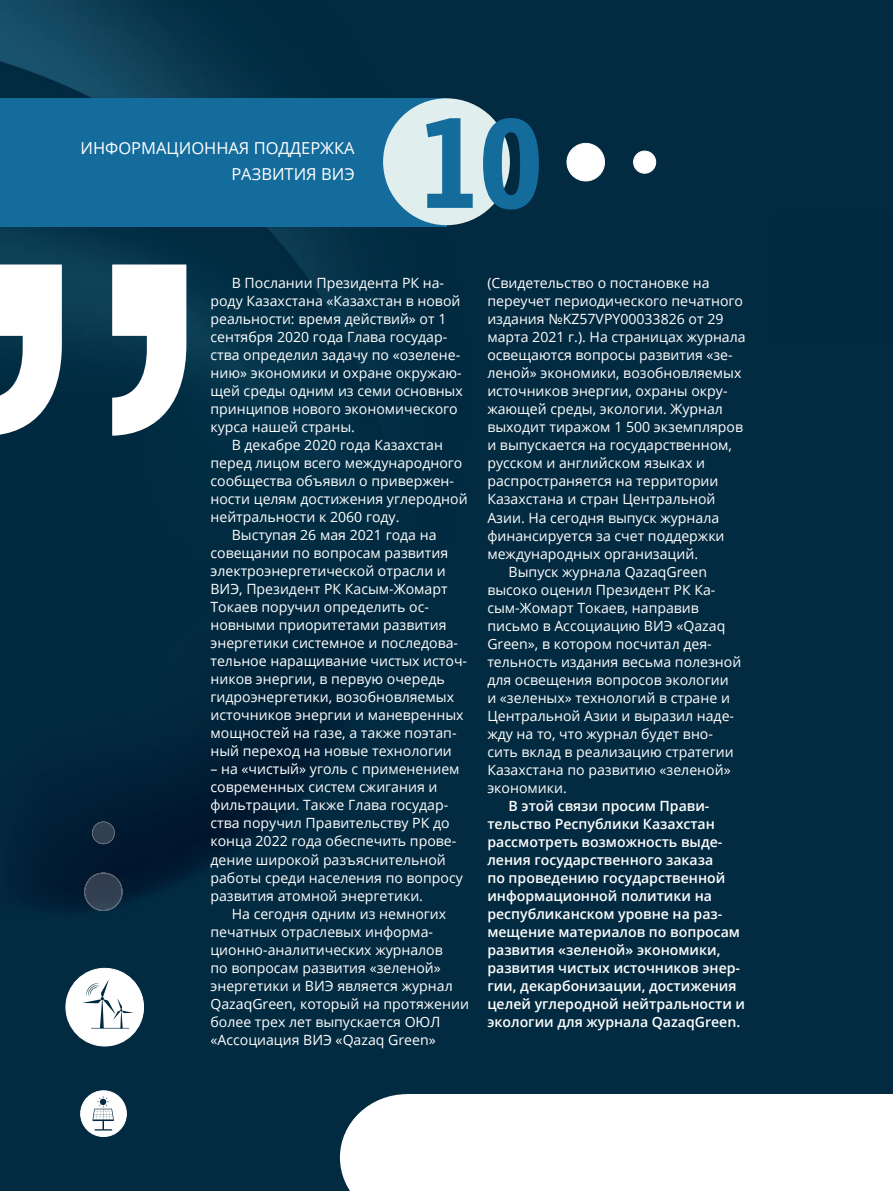
<style>
.page{position:relative;width:893px;height:1191px;background:#fff}
.page>*{position:absolute;margin:0;border:0;box-sizing:border-box;transform-origin:0 0}
.t1{font:600 126.3px "Smarty Cond";color:#146c9c}
.t2{font:16.5px/25.5px "Open Sans";color:#fff;text-align:right}
.t3{font:14.1px/18px "Open Sans";color:#fff}
.t4{font:600 14.1px/18px "Open Sans";color:#fff}
</style>
<div class="page">
<img style="left:0;top:0;width:893px;height:1191px">
<div style="left:0;top:98px;width:446px;height:129px;background:#146c9c"></div>
<svg style="left:0;top:264px;width:186px;height:172px"></svg>
<div style="left:567px;top:143px;width:37px;height:38px;background:#fff;border-radius:50%"></div>
<div style="left:567px;top:143px;width:38px;height:38px;border:1px solid #fff;border-radius:50%"></div>
<div style="left:634px;top:151px;width:22px;height:22px;background:#fff;border-radius:50%"></div>
<div style="left:633px;top:151px;width:23px;height:22px;border:1px solid #fff;border-radius:50%"></div>
<div style="left:383px;top:98px;width:127px;height:127px;background:#e1eeee;border-radius:50%"></div>
<div style="left:407px;top:1093px;width:486px;height:98px;background:#fff"></div>
<svg style="left:340px;top:1094px;width:67px;height:97px"></svg>
<div style="left:66px;top:968px;width:78px;height:78px;background:#fff;border-radius:50%"></div>
<div style="left:66px;top:968px;width:78px;height:78px;border:1px solid #fff;border-radius:50%"></div>
<div style="left:81px;top:1090px;width:45px;height:46px;background:#fff;border-radius:50%"></div>
<div style="left:80px;top:1090px;width:47px;height:46px;border:1px solid #fff;border-radius:50%"></div>
<svg style="left:83px;top:980px;width:50px;height:49px"></svg>
<svg style="left:93px;top:1096px;width:21px;height:34px"></svg>
<img style="left:84px;top:872px;width:39px;height:39px">
<img style="left:92px;top:821px;width:23px;height:23px">
<div style="left:772px;top:215px;width:121px;height:129px;background:#012a3f"></div>
<p class="t2" style="left:81px;top:135px;width:276px">ИНФОРМАЦИОННАЯ ПОДДЕРЖКА<br>РАЗВИТИЯ ВИЭ</p>
<h1 class="t1" style="left:417px;top:90px;width:126px">10</h1>
<p class="t3" style="left:210px;top:274px;width:254px;text-indent:21px">В Послании Президента РК на&shy;роду Казахстана «Казахстан в новой реальности: время действий» от 1 сентября 2020 года Глава государ&shy;ства определил задачу по «озелене&shy;нию» экономики и охране окружаю&shy;щей среды одним из семи основных принципов нового экономического курса нашей страны.</p>
<p class="t3" style="left:232px;top:436px;width:213px">В декабре 2020 года Казахстан</p>
<p class="t3" style="left:210px;top:454px;width:254px">перед лицом всего международного</p>
<p class="t3" style="left:210px;top:472px;width:245px">сообщества объявил о привержен-</p>
<p class="t3" style="left:210px;top:490px;width:259px">ности целям достижения углеродной</p>
<p class="t3" style="left:210px;top:508px;width:190px">нейтральности к 2060 году.</p>
<p class="t3" style="left:232px;top:526px;width:206px">Выступая 26 мая 2021 года на</p>
<p class="t3" style="left:210px;top:544px;width:239px">совещании по вопросам развития</p>
<p class="t3" style="left:210px;top:562px;width:237px">электроэнергетической отрасли и</p>
<p class="t3" style="left:210px;top:580px;width:239px">ВИЭ, Президент РК Касым-Жомарт</p>
<p class="t3" style="left:210px;top:598px;width:220px">Токаев поручил определить ос-</p>
<p class="t3" style="left:210px;top:616px;width:238px">новными приоритетами развития</p>
<p class="t3" style="left:210px;top:634px;width:249px">энергетики системное и последова-</p>
<p class="t3" style="left:210px;top:652px;width:258px">тельное наращивание чистых источ-</p>
<p class="t3" style="left:210px;top:670px;width:236px">ников энергии, в первую очередь</p>
<p class="t3" style="left:210px;top:688px;width:245px">гидроэнергетики, возобновляемых</p>
<p class="t3" style="left:210px;top:706px;width:255px">источников энергии и маневренных</p>
<p class="t3" style="left:210px;top:724px;width:248px">мощностей на газе, а также поэтап-</p>
<p class="t3" style="left:210px;top:742px;width:243px">ный переход на новые технологии</p>
<p class="t3" style="left:210px;top:760px;width:254px">– на «чистый» уголь с применением современных систем сжигания и фильтрации. Также Глава государ&shy;ства поручил Правительству РК до конца 2022 года обеспечить прове&shy;дение широкой разъяснительной работы среди населения по вопросу развития атомной энергетики.</p>
<p class="t3" style="left:210px;top:904px;width:260px;text-indent:21px">На сегодня одним из немногих печатных отраслевых информа&shy;ционно-аналитических журналов<br>по вопросам развития «зеленой» энергетики и ВИЭ является журнал<br>QazaqGreen, который на протяжении более трех лет выпускается ОЮЛ «Ассоциация ВИЭ «Qazaq Green»</p>
<p class="t3" style="left:487px;top:274px;width:224px">(Свидетельство о постановке на</p>
<p class="t3" style="left:487px;top:292px;width:257px">переучет периодического печатного</p>
<p class="t3" style="left:487px;top:310px;width:238px">издания №KZ57VPY00033826 от 29</p>
<p class="t3" style="left:487px;top:328px;width:260px">марта 2021 г.). На страницах журнала</p>
<p class="t3" style="left:487px;top:346px;width:247px">освещаются вопросы развития «зе-</p>
<p class="t3" style="left:487px;top:364px;width:256px">леной» экономики, возобновляемых</p>
<p class="t3" style="left:487px;top:382px;width:242px">источников энергии, охраны окру-</p>
<p class="t3" style="left:487px;top:400px;width:237px">жающей среды, экологии. Журнал</p>
<p class="t3" style="left:487px;top:418px;width:257px">выходит тиражом 1 500 экземпляров</p>
<p class="t3" style="left:487px;top:436px;width:246px">и выпускается на государственном,</p>
<p class="t3" style="left:487px;top:454px;width:219px">русском и английском языках и</p>
<p class="t3" style="left:487px;top:472px;width:233px">распространяется на территории</p>
<p class="t3" style="left:487px;top:490px;width:230px">Казахстана и стран Центральной</p>
<p class="t3" style="left:487px;top:508px;width:233px">Азии. На сегодня выпуск журнала</p>
<p class="t3" style="left:487px;top:526px;width:239px">финансируется за счет поддержки</p>
<p class="t3" style="left:487px;top:544px;width:212px">международных организаций.</p>
<p class="t3" style="left:509px;top:562px;width:200px">Выпуск журнала QazaqGreen</p>
<p class="t3" style="left:487px;top:580px;width:229px">высоко оценил Президент РК Ка-</p>
<p class="t3" style="left:487px;top:598px;width:213px">сым-Жомарт Токаев, направив</p>
<p class="t3" style="left:487px;top:616px;width:239px">письмо в Ассоциацию ВИЭ «Qazaq</p>
<p class="t3" style="left:487px;top:634px;width:226px">Green», в котором посчитал дея-</p>
<p class="t3" style="left:487px;top:652px;width:255px">тельность издания весьма полезной</p>
<p class="t3" style="left:487px;top:670px;width:243px">для освещения вопросов экологии</p>
<p class="t3" style="left:487px;top:688px;width:244px">и «зеленых» технологий в стране и</p>
<p class="t3" style="left:487px;top:706px;width:248px">Центральной Азии и выразил наде-</p>
<p class="t3" style="left:487px;top:724px;width:227px">жду на то, что журнал будет вно-</p>
<p class="t3" style="left:487px;top:742px;width:248px">сить вклад в реализацию стратегии</p>
<p class="t3" style="left:487px;top:760px;width:245px">Казахстана по развитию «зеленой»</p>
<p class="t3" style="left:487px;top:778px;width:81px">экономики.</p>
<p class="t4" style="left:487px;top:796px;width:259px;text-indent:21px">В этой связи просим Прави&shy;тельство Республики Казахстан рассмотреть возможность выде&shy;ления государственного заказа<br>по проведению государственной информационной политики на республиканском уровне на раз&shy;мещение материалов по вопросам развития «зеленой» экономики, развития чистых источников энер&shy;гии, декарбонизации, достижения целей углеродной нейтральности и экологии для журнала QazaqGreen.</p>
</div>
